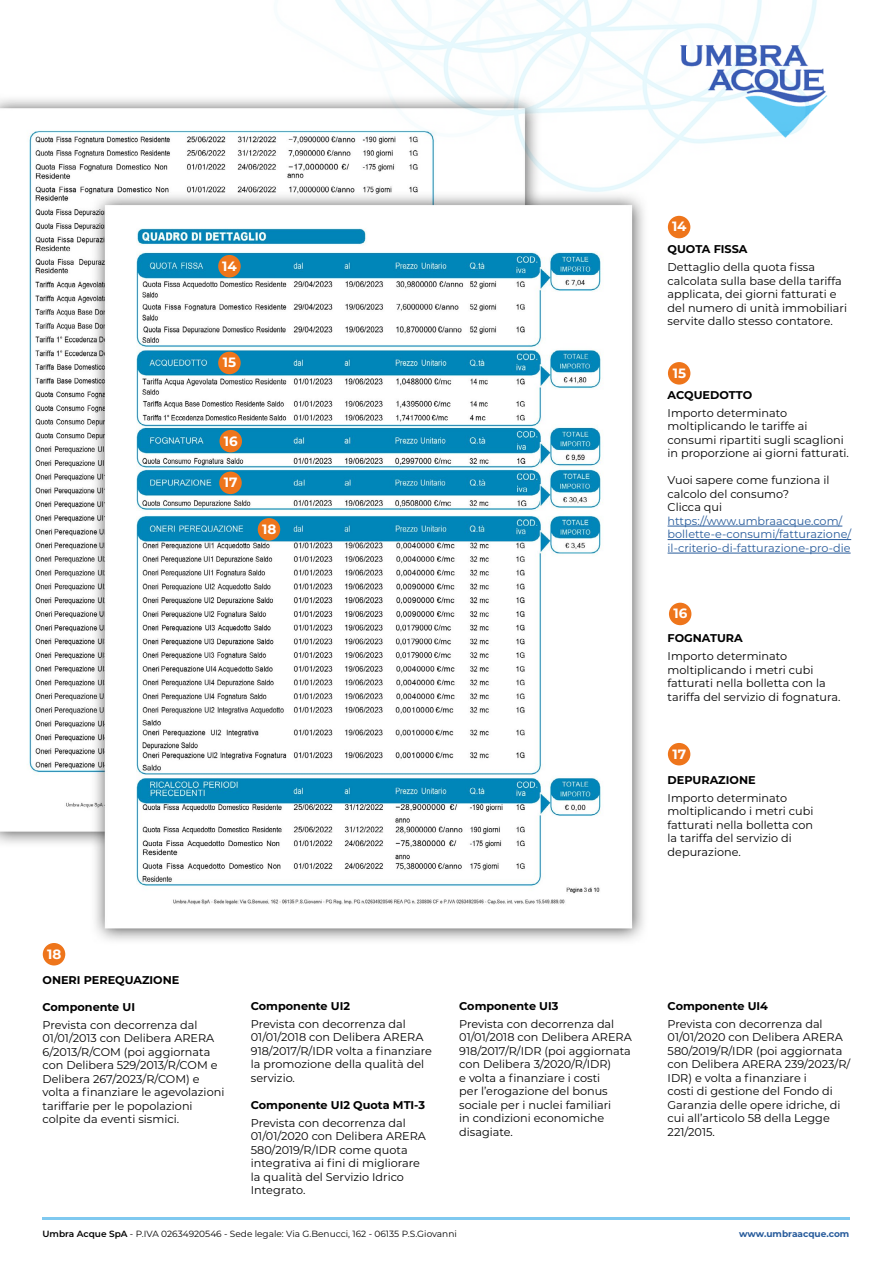
<style>
.page{position:relative;width:893px;height:1263px;background:#fff}
.page>*{position:absolute;margin:0;border:0;box-sizing:border-box;transform-origin:0 0}
.t1{font:700 13.5px "Montserrat";color:#fff}
.t2{font:11.25px/13.5px "Montserrat";color:#000}
.t3{font:700 11.25px "Montserrat";color:#000}
.t4{font:11.25px/13.5px "Montserrat";color:#275b9b}
.t5{font:9px "Montserrat";color:#000}
.t6{font:700 9px "Montserrat";color:#275b9b}
.s1{font-weight:600}
</style>
<div class="page">
<img style="left:335px;top:0;width:482px;height:43px">
<img style="left:680px;top:43px;width:148px;height:101px">
<hr style="left:43px;top:1217px;width:807px;height:3px;background:#7fc9f0">
<img style="left:0;top:38px;width:680px;height:928px">
<div style="left:218px;top:255px;width:23px;height:22px;background:#ee751b;border-radius:50%"></div>
<div style="left:668px;top:216px;width:22px;height:22px;background:#ee751b;border-radius:50%"></div>
<div style="left:218px;top:352px;width:23px;height:22px;background:#ee751b;border-radius:50%"></div>
<div style="left:668px;top:362px;width:22px;height:23px;background:#ee751b;border-radius:50%"></div>
<div style="left:219px;top:430px;width:23px;height:22px;background:#ee751b;border-radius:50%"></div>
<div style="left:219px;top:472px;width:23px;height:22px;background:#ee751b;border-radius:50%"></div>
<div style="left:258px;top:518px;width:22px;height:23px;background:#ee751b;border-radius:50%"></div>
<div style="left:669px;top:603px;width:22px;height:22px;background:#ee751b;border-radius:50%"></div>
<div style="left:668px;top:743px;width:22px;height:22px;background:#ee751b;border-radius:50%"></div>
<div style="left:43px;top:943px;width:22px;height:22px;background:#ee751b;border-radius:50%"></div>
<hr style="left:668px;top:526px;width:174px;height:1px;background:#275b9b">
<hr style="left:668px;top:539px;width:183px;height:1px;background:#275b9b">
<hr style="left:668px;top:553px;width:183px;height:1px;background:#275b9b">
<p class="t1" style="left:222px;top:256px;width:16px">14</p>
<p class="t1" style="left:223px;top:353px;width:15px">15</p>
<p class="t1" style="left:224px;top:431px;width:15px">16</p>
<p class="t1" style="left:224px;top:473px;width:15px">17</p>
<p class="t1" style="left:262px;top:519px;width:16px">18</p>
<p class="t1" style="left:672px;top:217px;width:16px">14</p>
<p class="t3" style="left:668px;top:241px;width:81px">QUOTA FISSA</p>
<p class="t2" style="left:668px;top:260px;width:181px">Dettaglio della quota fissa calcolata sulla base della tariffa applicata, dei giorni fatturati e del numero di unità immobiliari servite dallo stesso contatore.</p>
<p class="t1" style="left:673px;top:363px;width:15px">15</p>
<p class="t3" style="left:668px;top:387px;width:86px">ACQUEDOTTO</p>
<p class="t2" style="left:668px;top:406px;width:183px">Importo determinato moltiplicando le tariffe ai consumi ripartiti sugli scaglioni in proporzione ai giorni fatturati.</p>
<p class="t2" style="left:668px;top:473px;width:163px">Vuoi sapere come funziona il calcolo del consumo?<br>Clicca qui</p>
<p class="t4" style="left:668px;top:514px;width:185px">https://www.umbraacque.com/ bollette-e-consumi/fatturazione/ il-criterio-di-fatturazione-pro-die</p>
<p class="t1" style="left:673px;top:604px;width:15px">16</p>
<p class="t3" style="left:668px;top:630px;width:77px">FOGNATURA</p>
<p class="t2" style="left:668px;top:649px;width:174px">Importo determinato moltiplicando i metri cubi fatturati nella bolletta con la tariffa del servizio di fognatura.</p>
<p class="t1" style="left:672px;top:744px;width:15px">17</p>
<p class="t3" style="left:668px;top:772px;width:90px">DEPURAZIONE</p>
<p class="t2" style="left:668px;top:791px;width:147px">Importo determinato moltiplicando i metri cubi fatturati nella bolletta con la tariffa del servizio di depurazione.</p>
<p class="t1" style="left:47px;top:944px;width:16px">18</p>
<p class="t3" style="left:43px;top:972px;width:138px">ONERI PEREQUAZIONE</p>
<p class="t3" style="left:43px;top:999px;width:94px">Componente UI</p>
<p class="t2" style="left:43px;top:1018px;width:183px">Prevista con decorrenza dal<br>01/01/2013 con Delibera ARERA<br>6/2013/R/COM (poi aggiornata con Delibera 529/2013/R/COM e<br>Delibera 267/2023/R/COM) e volta a finanziare le agevolazioni tariffarie per le popolazioni colpite da eventi sismici.</p>
<p class="t3" style="left:251px;top:998px;width:101px">Componente UI2</p>
<p class="t2" style="left:251px;top:1017px;width:183px">Prevista con decorrenza dal<br>01/01/2018 con Delibera ARERA<br>918/2017/R/IDR volta a finanziare la promozione della qualità del servizio.</p>
<p class="t3" style="left:251px;top:1097px;width:176px">Componente UI2 Quota MTI-3</p>
<p class="t2" style="left:251px;top:1116px;width:177px">Prevista con decorrenza dal<br>01/01/2020 con Delibera ARERA<br>580/2019/R/IDR come quota integrativa ai fini di migliorare la qualità del Servizio Idrico<br>Integrato.</p>
<p class="t3" style="left:459px;top:998px;width:101px">Componente UI3</p>
<p class="t2" style="left:459px;top:1017px;width:174px">Prevista con decorrenza dal<br>01/01/2018 con Delibera ARERA<br>918/2017/R/IDR (poi aggiornata con Delibera 3/2020/R/IDR)<br>e volta a finanziare i costi<br>per l’erogazione del bonus sociale per i nuclei familiari<br>in condizioni economiche disagiate.</p>
<p class="t3" style="left:668px;top:998px;width:102px">Componente UI4</p>
<p class="t2" style="left:668px;top:1017px;width:184px">Prevista con decorrenza dal<br>01/01/2020 con Delibera ARERA<br>580/2019/R/IDR (poi aggiornata con Delibera ARERA 239/2023/R/<br>IDR) e volta a finanziare i<br>costi di gestione del Fondo di<br>Garanzia delle opere idriche, di cui all’articolo 58 della Legge<br>221/2015.</p>
<p class="t5" style="left:43px;top:1227px;width:416px"><span class="s1">Umbra Acque SpA</span> - P.IVA 02634920546 - Sede legale: Via G.Benucci, 162 - 06135 P.S.Giovanni</p>
<p class="t6" style="left:739px;top:1227px;width:112px">www.umbraacque.com</p>
</div>
